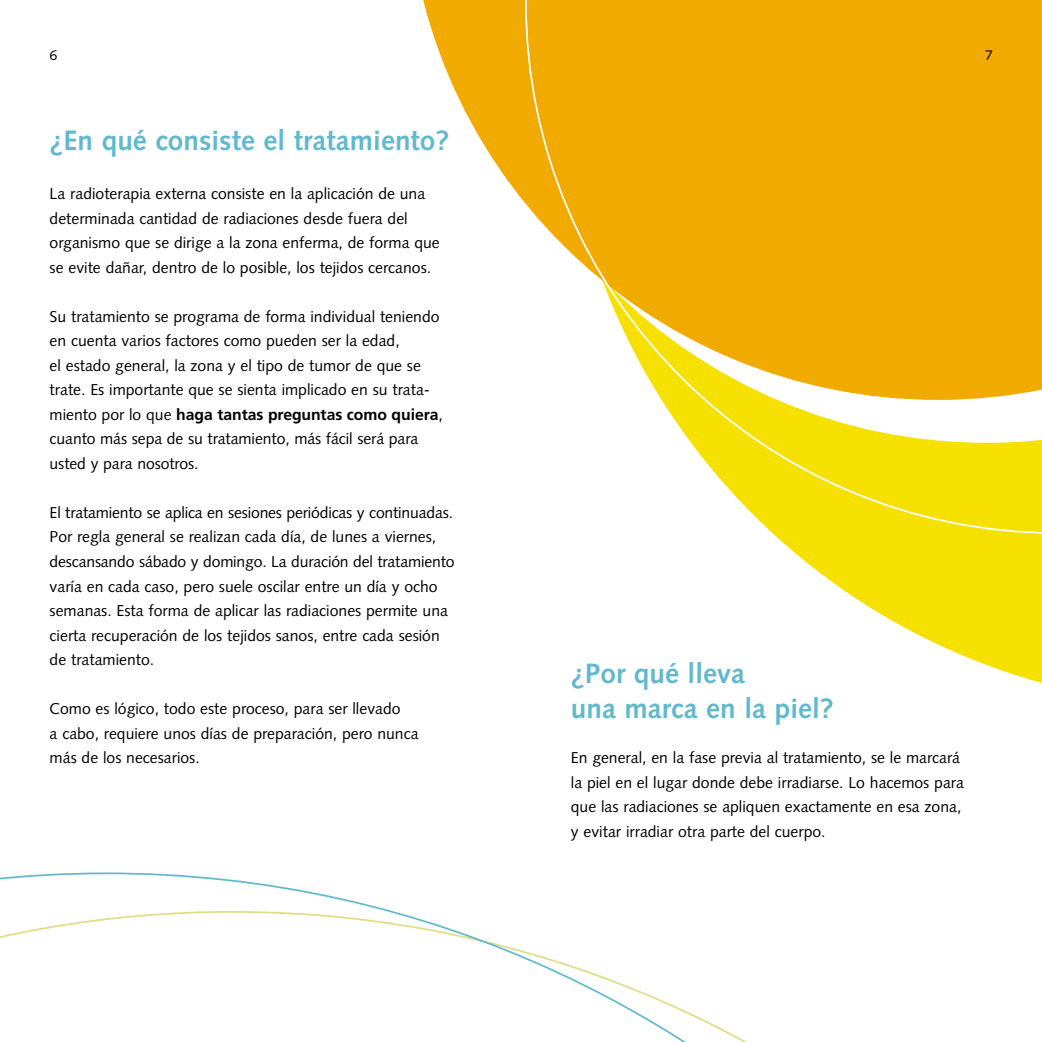
<style>
.page{position:relative;width:1042px;height:1042px;background:#fff}
.page>*{position:absolute;margin:0;border:0;box-sizing:border-box;transform-origin:0 0}
.t1{font:700 28px/35px "Syntax";color:#62b9cd}
.t2{font:15.75px/24.5px "Syntax";color:#000}
.t3{font:700 15.75px "Frutiger";letter-spacing:-.005em;color:#000}
.t4{font:14px "Syntax";color:#000}
.s1{font-family:"Syntax";font-weight:400}
</style>
<div class="page">
<svg style="left:772px;top:533px;width:269px;height:150px;fill:#f6e000"></svg>
<svg style="left:423px;top:0;width:102px;height:203px;fill:#f0aa00"></svg>
<svg style="left:525px;top:0;width:516px;height:533px"></svg>
<svg style="left:0;top:872px;width:745px;height:169px"></svg>
<p class="t4" style="left:50px;top:50px;width:9px">6</p>
<p class="t4" style="left:984px;top:50px;width:9px">7</p>
<h1 class="t1" style="left:50px;top:125px;width:401px">¿En qué consiste el tratamiento?</h1>
<p class="t2" style="left:50px;top:183px;width:391px">La radioterapia externa consiste en la aplicación de una determinada cantidad de radiaciones desde fuera del organismo que se dirige a la zona enferma, de forma que se evite dañar, dentro de lo posible, los tejidos cercanos.</p>
<p class="t2" style="left:50px;top:305px;width:391px">Su tratamiento se programa de forma individual teniendo en cuenta varios factores como pueden ser la edad,<br>el estado general, la zona y el tipo de tumor de que se trate. Es importante que se sienta implicado en su trata-</p>
<p class="t3" style="left:50px;top:408px;width:394px"><span class="s1">miento por lo que</span> haga tantas preguntas como quiera<span class="s1">,</span></p>
<p class="t2" style="left:50px;top:428px;width:370px">cuanto más sepa de su tratamiento, más fácil será para usted y para nosotros.</p>
<p class="t2" style="left:50px;top:501px;width:406px">El tratamiento se aplica en sesiones periódicas y continuadas.<br>Por regla general se realizan cada día, de lunes a viernes, descansando sábado y domingo. La duración del tratamiento varía en cada caso, pero suele oscilar entre un día y ocho semanas. Esta forma de aplicar las radiaciones permite una cierta recuperación de los tejidos sanos, entre cada sesión de tratamiento.</p>
<p class="t2" style="left:50px;top:697px;width:370px">Como es lógico, todo este proceso, para ser llevado<br>a cabo, requiere unos días de preparación, pero nunca más de los necesarios.</p>
<h1 class="t1" style="left:570px;top:658px;width:264px">¿Por qué lleva<br>una marca en la piel?</h1>
<p class="t2" style="left:570px;top:746px;width:394px">En general, en la fase previa al tratamiento, se le marcará la piel en el lugar donde debe irradiarse. Lo hacemos para que las radiaciones se apliquen exactamente en esa zona, y evitar irradiar otra parte del cuerpo.</p>
</div>
